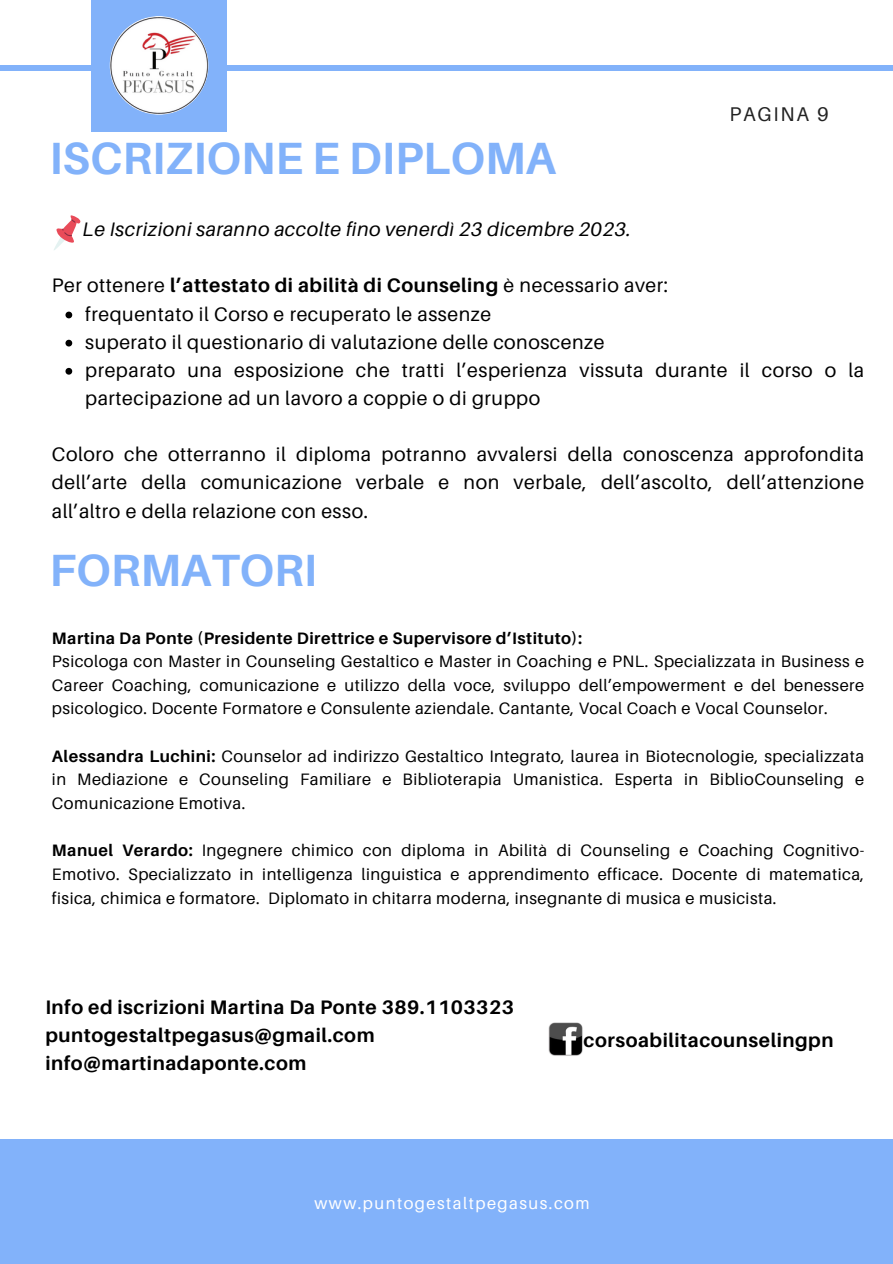
<style>
.page{position:relative;width:893px;height:1264px;background:#fff}
.page>*{position:absolute;margin:0;border:0;box-sizing:border-box;transform-origin:0 0}
.t1{font:700 45.15px "Aileron";color:#82b2fa}
.t2{font:19.8px "Aileron";letter-spacing:.09em;color:#222}
.t3{font:19.5px/28.2px "Aileron";letter-spacing:.03em;color:#000}
.t4{font:700 19.5px/28.2px "Aileron";letter-spacing:.03em;color:#000}
.t5{font:italic 19.5px "Aileron";letter-spacing:.03em;color:#000}
.t6{font:16.5px/23.7px "Aileron";letter-spacing:.03em;color:#000;text-align:justify}
.t7{font:700 16.5px "Aileron";letter-spacing:.03em;color:#000}
.t8{font:16.5px "Aileron";letter-spacing:.09em;color:#fff}
.s1{font-weight:400}
.s2{font-weight:700}
</style>
<div class="page">
<svg style="left:65px;top:311px;width:7px;height:7px"></svg>
<svg style="left:65px;top:340px;width:7px;height:6px"></svg>
<svg style="left:65px;top:368px;width:7px;height:6px"></svg>
<div style="left:0;top:65px;width:892px;height:6px;background:#82b2fa"></div>
<div style="left:92px;top:0;width:135px;height:131px;background:#82b2fa"></div>
<div style="left:0;top:1139px;width:892px;height:124px;background:#82b2fa"></div>
<img style="left:110px;top:16px;width:98px;height:99px;border-radius:50%">
<svg style="left:54px;top:215px;width:27px;height:35px"></svg>
<img style="left:548px;top:1022px;width:35px;height:34px">
<p class="t1" style="left:49px;top:130px;width:508px">ISCRIZIONE E DIPLOMA</p>
<p class="t5" style="left:83px;top:217px;width:550px">Le Iscrizioni saranno accolte fino venerdì 23 dicembre 2023.</p>
<h4 class="t2" style="left:729px;top:102px;width:101px">PAGINA 9</h4>
<p class="t4" style="left:52px;top:271px;width:617px"><span class="s1">Per ottenere</span> l’attestato di abilità di Counseling <span class="s1">è necessario aver:</span></p>
<h2 class="t3" style="left:85px;top:299px;width:407px">frequentato il Corso e recuperato le assenze</h2>
<h1 class="t3" style="left:85px;top:327px;width:520px">superato il questionario di valutazione delle conoscenze</h1>
<h4 class="t3" style="left:85px;top:355px;width:780px">preparato una esposizione che tratti l’esperienza vissuta durante il corso o la partecipazione ad un lavoro a coppie o di gruppo</h4>
<p class="t3" style="left:52px;top:440px;width:813px;text-align:justify">Coloro che otterranno il diploma potranno avvalersi della conoscenza approfondita dell’arte della comunicazione verbale e non verbale, dell’ascolto, dell’attenzione all’altro e della relazione con esso.</p>
<p class="t1" style="left:49px;top:542px;width:269px">FORMATORI</p>
<h1 class="t7" style="left:52px;top:627px;width:531px">Martina Da Ponte (Presidente Direttrice e Supervisore d’Istituto):</h1>
<p class="t6" style="left:52px;top:649px;width:813px">Psicologa con Master in Counseling Gestaltico e Master in Coaching e PNL. Specializzata in Business e Career Coaching, comunicazione e utilizzo della voce, sviluppo dell’empowerment e del benessere psicologico. Docente Formatore e Consulente aziendale. Cantante, Vocal Coach e Vocal Counselor.</p>
<p class="t6" style="left:52px;top:743px;width:813px"><span class="s2">Alessandra Luchini:</span> Counselor ad indirizzo Gestaltico Integrato, laurea in Biotecnologie, specializzata in Mediazione e Counseling Familiare e Biblioterapia Umanistica. Esperta in BiblioCounseling e Comunicazione Emotiva.</p>
<p class="t6" style="left:52px;top:838px;width:813px"><span class="s2">Manuel Verardo:</span> Ingegnere chimico con diploma in Abilità di Counseling e Coaching Cognitivo-Emotivo. Specializzato in intelligenza linguistica e apprendimento efficace. Docente di matematica, fisica, chimica e formatore. Diplomato in chitarra moderna, insegnante di musica e musicista.</p>
<p class="t4" style="left:45px;top:992px;width:470px">Info ed iscrizioni Martina Da Ponte 389.1103323 puntogestaltpegasus@gmail.com info@martinadaponte.com</p>
<h3 class="t4" style="left:583px;top:1025px;width:251px">corsoabilitacounselingpn</h3>
<h4 class="t8" style="left:314px;top:1192px;width:277px">www.puntogestaltpegasus.com</h4>
</div>
